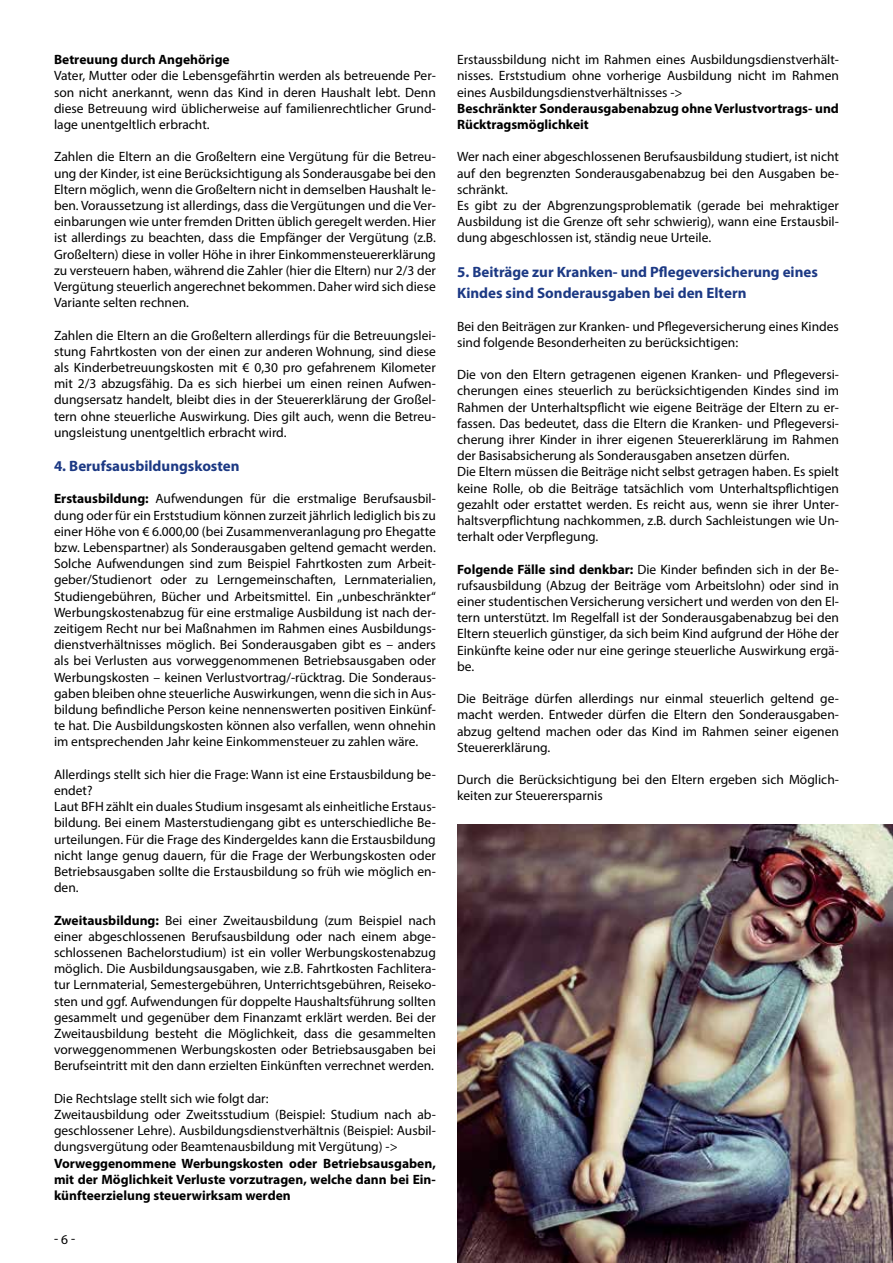
<style>
.page{position:relative;width:893px;height:1263px;background:#fff}
.page>*{position:absolute;margin:0;border:0;box-sizing:border-box;transform-origin:0 0}
.t1{font:700 15px/21.6px "Myriad Pro";color:#1c3984}
.t2{font:13.5px/16.2px "Myriad Pro";color:#000;text-align:justify}
.t3{font:700 13.5px/16.2px "Myriad Pro";color:#000;text-align:justify}
.s1{font-weight:700}
</style>
<div class="page">
<img style="left:457px;top:825px;width:436px;height:438px">
<p class="t3" style="left:54px;top:51px;width:177px">Betreuung durch Angehörige</p>
<p class="t2" style="left:54px;top:67px;width:383px">Vater, Mutter oder die Lebensgefährtin werden als betreuende Per&shy;son nicht anerkannt, wenn das Kind in deren Haushalt lebt. Denn diese Betreuung wird üblicherweise auf familienrechtlicher Grund&shy;lage unentgeltlich erbracht.</p>
<p class="t2" style="left:54px;top:148px;width:383px">Zahlen die Eltern an die Großeltern eine Vergütung für die Betreu&shy;ung der Kinder, ist eine Berücksichtigung als Sonderausgabe bei den Eltern möglich, wenn die Großeltern nicht in demselben Haushalt le&shy;ben. Voraussetzung ist allerdings, dass die Vergütungen und die Ver&shy;einbarungen wie unter fremden Dritten üblich geregelt werden. Hier ist allerdings zu beachten, dass die Empfänger der Vergütung (z.B.<br>Großeltern) diese in voller Höhe in ihrer Einkommensteuererklärung zu versteuern haben, während die Zahler (hier die Eltern) nur 2/3 der Vergütung steuerlich angerechnet bekommen. Daher wird sich diese Variante selten rechnen.</p>
<p class="t2" style="left:54px;top:327px;width:383px">Zahlen die Eltern an die Großeltern allerdings für die Betreuungslei&shy;stung Fahrtkosten von der einen zur anderen Wohnung, sind diese als Kinderbetreuungskosten mit € 0,30 pro gefahrenem Kilometer mit 2/3 abzugsfähig. Da es sich hierbei um einen reinen Aufwen&shy;dungsersatz handelt, bleibt dies in der Steuererklärung der Großel&shy;tern ohne steuerliche Auswirkung. Dies gilt auch, wenn die Betreu&shy;ungsleistung unentgeltlich erbracht wird.</p>
<p class="t1" style="left:54px;top:455px;width:187px">4. Berufsausbildungskosten</p>
<p class="t2" style="left:54px;top:490px;width:383px"><span class="s1">Erstausbildung:</span> Aufwendungen für die erstmalige Berufsausbil&shy;dung oder für ein Erststudium können zurzeit jährlich lediglich bis zu einer Höhe von € 6.000,00 (bei Zusammenveranlagung pro Ehegatte bzw. Lebenspartner) als Sonderausgaben geltend gemacht werden.<br>Solche Aufwendungen sind zum Beispiel Fahrtkosten zum Arbeit&shy;geber/Studienort oder zu Lerngemeinschaften, Lernmaterialien, Studiengebühren, Bücher und Arbeitsmittel. Ein „unbeschränkter“ Werbungskostenabzug für eine erstmalige Ausbildung ist nach der&shy;zeitigem Recht nur bei Maßnahmen im Rahmen eines Ausbildungs&shy;dienstverhältnisses möglich. Bei Sonderausgaben gibt es – anders als bei Verlusten aus vorweggenommenen Betriebsausgaben oder Werbungskosten – keinen Verlustvortrag/-rücktrag. Die Sonderaus&shy;gaben bleiben ohne steuerliche Auswirkungen, wenn die sich in Aus&shy;bildung befindliche Person keine nennenswerten positiven Einkünf&shy;te hat. Die Ausbildungskosten können also verfallen, wenn ohnehin im entsprechenden Jahr keine Einkommensteuer zu zahlen wäre.</p>
<p class="t2" style="left:54px;top:766px;width:383px;text-align:left">Allerdings stellt sich hier die Frage: Wann ist eine Erstausbildung be&shy;endet?<br>Laut BFH zählt ein duales Studium insgesamt als einheitliche Erstaus&shy;bildung. Bei einem Masterstudiengang gibt es unterschiedliche Be&shy;urteilungen. Für die Frage des Kindergeldes kann die Erstausbildung nicht lange genug dauern, für die Frage der Werbungskosten oder Betriebsausgaben sollte die Erstausbildung so früh wie möglich en&shy;den.</p>
<p class="t2" style="left:54px;top:912px;width:383px"><span class="s1">Zweitausbildung:</span> Bei einer Zweitausbildung (zum Beispiel nach einer abgeschlossenen Berufsausbildung oder nach einem abge&shy;schlossenen Bachelorstudium) ist ein voller Werbungskostenabzug möglich. Die Ausbildungsausgaben, wie z.B. Fahrtkosten Fachlitera&shy;tur Lernmaterial, Semestergebühren, Unterrichtsgebühren, Reiseko&shy;sten und ggf. Aufwendungen für doppelte Haushaltsführung sollten gesammelt und gegenüber dem Finanzamt erklärt werden. Bei der Zweitausbildung besteht die Möglichkeit, dass die gesammelten vorweggenommenen Werbungskosten oder Betriebsausgaben bei Berufseintritt mit den dann erzielten Einkünften verrechnet werden.</p>
<p class="t2" style="left:54px;top:1090px;width:383px;text-align:left">Die Rechtslage stellt sich wie folgt dar:<br>Zweitausbildung oder Zweitsstudium (Beispiel: Studium nach ab&shy;geschlossener Lehre). Ausbildungsdienstverhältnis (Beispiel: Ausbil&shy;dungsvergütung oder Beamtenausbildung mit Vergütung) -&gt;</p>
<p class="t3" style="left:54px;top:1154px;width:383px">Vorweggenommene Werbungskosten oder Betriebsausgaben, mit der Möglichkeit Verluste vorzutragen, welche dann bei Ein&shy;künfteerzielung steuerwirksam werden</p>
<p class="t2" style="left:54px;top:1231px;width:23px">- 6 -</p>
<p class="t2" style="left:457px;top:51px;width:383px">Erstaussbildung nicht im Rahmen eines Ausbildungsdienstverhält&shy;nisses. Erststudium ohne vorherige Ausbildung nicht im Rahmen eines Ausbildungsdienstverhältnisses -&gt;</p>
<p class="t3" style="left:457px;top:100px;width:383px">Beschränkter Sonderausgabenabzug ohne Verlustvortrags- und<br>Rücktragsmöglichkeit</p>
<p class="t2" style="left:457px;top:148px;width:383px;text-align:left">Wer nach einer abgeschlossenen Berufsausbildung studiert, ist nicht auf den begrenzten Sonderausgabenabzug bei den Ausgaben be&shy;schränkt.<br>Es gibt zu der Abgrenzungsproblematik (gerade bei mehraktiger Ausbildung ist die Grenze oft sehr schwierig), wann eine Erstausbil&shy;dung abgeschlossen ist, ständig neue Urteile.</p>
<p class="t1" style="left:457px;top:260px;width:362px">5. Beiträge zur Kranken- und Pflegeversicherung eines<br>Kindes sind Sonderausgaben bei den Eltern</p>
<p class="t2" style="left:457px;top:318px;width:383px">Bei den Beiträgen zur Kranken- und Pflegeversicherung eines Kindes sind folgende Besonderheiten zu berücksichtigen:</p>
<p class="t2" style="left:457px;top:366px;width:383px;text-align:left">Die von den Eltern getragenen eigenen Kranken- und Pflegeversi&shy;cherungen eines steuerlich zu berücksichtigenden Kindes sind im Rahmen der Unterhaltspflicht wie eigene Beiträge der Eltern zu er&shy;fassen. Das bedeutet, dass die Eltern die Kranken- und Pflegeversi&shy;cherung ihrer Kinder in ihrer eigenen Steuererklärung im Rahmen der Basisabsicherung als Sonderausgaben ansetzen dürfen.<br>Die Eltern müssen die Beiträge nicht selbst getragen haben. Es spielt keine Rolle, ob die Beiträge tatsächlich vom Unterhaltspflichtigen gezahlt oder erstattet werden. Es reicht aus, wenn sie ihrer Unter&shy;haltsverpflichtung nachkommen, z.B. durch Sachleistungen wie Un&shy;terhalt oder Verpflegung.</p>
<p class="t2" style="left:457px;top:561px;width:383px"><span class="s1">Folgende Fälle sind denkbar:</span> Die Kinder befinden sich in der Be&shy;rufsausbildung (Abzug der Beiträge vom Arbeitslohn) oder sind in einer studentischen Versicherung versichert und werden von den El&shy;tern unterstützt. Im Regelfall ist der Sonderausgabenabzug bei den Eltern steuerlich günstiger, da sich beim Kind aufgrund der Höhe der Einkünfte keine oder nur eine geringe steuerliche Auswirkung ergä&shy;be.</p>
<p class="t2" style="left:457px;top:690px;width:383px">Die Beiträge dürfen allerdings nur einmal steuerlich geltend ge&shy;macht werden. Entweder dürfen die Eltern den Sonderausgaben&shy;abzug geltend machen oder das Kind im Rahmen seiner eigenen Steuererklärung.</p>
<p class="t2" style="left:457px;top:771px;width:383px">Durch die Berücksichtigung bei den Eltern ergeben sich Möglich&shy;keiten zur Steuerersparnis</p>
</div>
